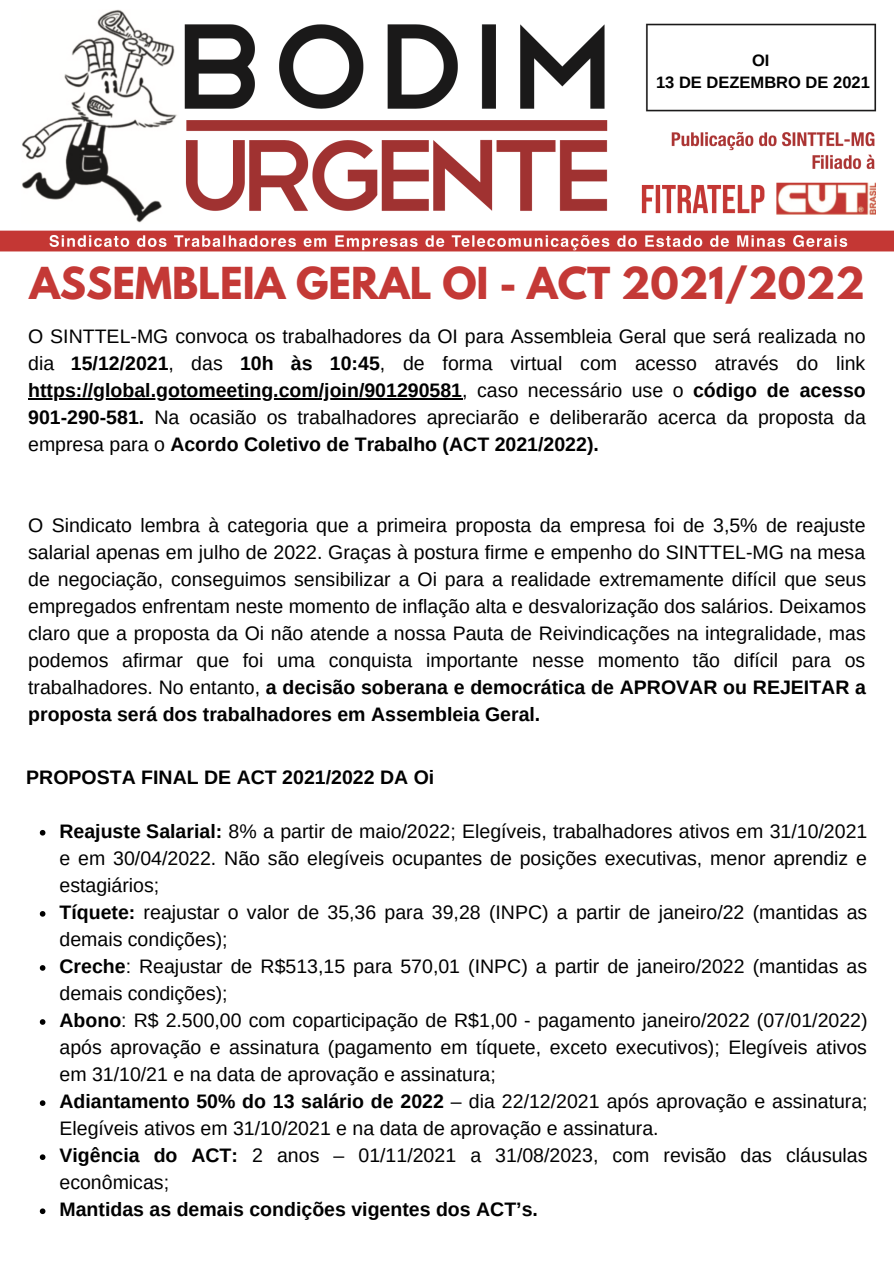
<style>
.page{position:relative;width:894px;height:1264px;background:#fff}
.page>*{position:absolute;margin:0;border:0;box-sizing:border-box;transform-origin:0 0}
.t1{font:700 39px "League Spartan";color:#c43936}
.t2{font:19.5px/27px "Arimo";color:#000;text-align:justify}
.t3{font:700 19.5px "Arimo";color:#000}
.t4{font:700 16.5px "Arimo";color:#000}
.s1{font-weight:700}
</style>
<div class="page">
<img style="left:0;top:9px;width:893px;height:243px">
<hr style="left:28px;top:398px;width:434px;height:1px;background:#000">
<svg style="left:40px;top:830px;width:5px;height:5px"></svg>
<svg style="left:40px;top:911px;width:5px;height:5px"></svg>
<svg style="left:40px;top:965px;width:5px;height:5px"></svg>
<svg style="left:40px;top:1019px;width:5px;height:5px"></svg>
<svg style="left:40px;top:1100px;width:5px;height:5px"></svg>
<svg style="left:40px;top:1154px;width:5px;height:5px"></svg>
<svg style="left:40px;top:1208px;width:5px;height:5px"></svg>
<p class="t4" style="left:751px;top:51px;width:19px">OI</p>
<p class="t4" style="left:656px;top:73px;width:215px">13 DE DEZEMBRO DE 2021</p>
<p class="t1" style="left:29px;top:263px;width:837px">ASSEMBLEIA GERAL OI - ACT 2021/2022</p>
<p class="t2" style="left:28px;top:323px;width:839px">O SINTTEL-MG convoca os trabalhadores da OI para Assembleia Geral que será realizada no dia <span class="s1">15/12/2021</span>, das <span class="s1">10h às 10:45</span>, de forma virtual com acesso através do link <span class="s1">https://global.gotomeeting.com/join/901290581</span>, caso necessário use o <span class="s1">código de acesso 901-290-581.</span> Na ocasião os trabalhadores apreciarão e deliberarão acerca da proposta da empresa para o <span class="s1">Acordo Coletivo de Trabalho (ACT 2021/2022).</span></p>
<p class="t2" style="left:28px;top:512px;width:839px">O Sindicato lembra à categoria que a primeira proposta da empresa foi de 3,5% de reajuste salarial apenas em julho de 2022. Graças à postura firme e empenho do SINTTEL-MG na mesa de negociação, conseguimos sensibilizar a Oi para a realidade extremamente difícil que seus empregados enfrentam neste momento de inflação alta e desvalorização dos salários. Deixamos claro que a proposta da Oi não atende a nossa Pauta de Reivindicações na integralidade, mas podemos afirmar que foi uma conquista importante nesse momento tão difícil para os trabalhadores. No entanto, <span class="s1">a decisão soberana e democrática de APROVAR ou REJEITAR a proposta será dos trabalhadores em Assembleia Geral.</span></p>
<p class="t3" style="left:26px;top:766px;width:409px">PROPOSTA FINAL DE ACT 2021/2022 DA Oi</p>
<p class="t2" style="left:59px;top:817px;width:809px"><span class="s1">Reajuste Salarial:</span> 8% a partir de maio/2022; Elegíveis, trabalhadores ativos em 31/10/2021 e em 30/04/2022. Não são elegíveis ocupantes de posições executivas, menor aprendiz e estagiários;</p>
<p class="t2" style="left:59px;top:898px;width:809px"><span class="s1">Tíquete:</span> reajustar o valor de 35,36 para 39,28 (INPC) a partir de janeiro/22 (mantidas as demais condições);</p>
<p class="t2" style="left:59px;top:952px;width:808px"><span class="s1">Creche</span>: Reajustar de R$513,15 para 570,01 (INPC) a partir de janeiro/2022 (mantidas as demais condições);</p>
<p class="t2" style="left:59px;top:1006px;width:809px"><span class="s1">Abono</span>: R$ 2.500,00 com coparticipação de R$1,00 - pagamento janeiro/2022 (07/01/2022) após aprovação e assinatura (pagamento em tíquete, exceto executivos); Elegíveis ativos em 31/10/21 e na data de aprovação e assinatura;</p>
<p class="t2" style="left:59px;top:1087px;width:809px"><span class="s1">Adiantamento 50% do 13 salário de 2022</span> – dia 22/12/2021 após aprovação e assinatura;<br>Elegíveis ativos em 31/10/2021 e na data de aprovação e assinatura.</p>
<p class="t2" style="left:59px;top:1141px;width:809px"><span class="s1">Vigência do ACT:</span> 2 anos – 01/11/2021 a 31/08/2023, com revisão das cláusulas econômicas;</p>
<p class="t3" style="left:59px;top:1198px;width:480px">Mantidas as demais condições vigentes dos ACT’s.</p>
</div>
